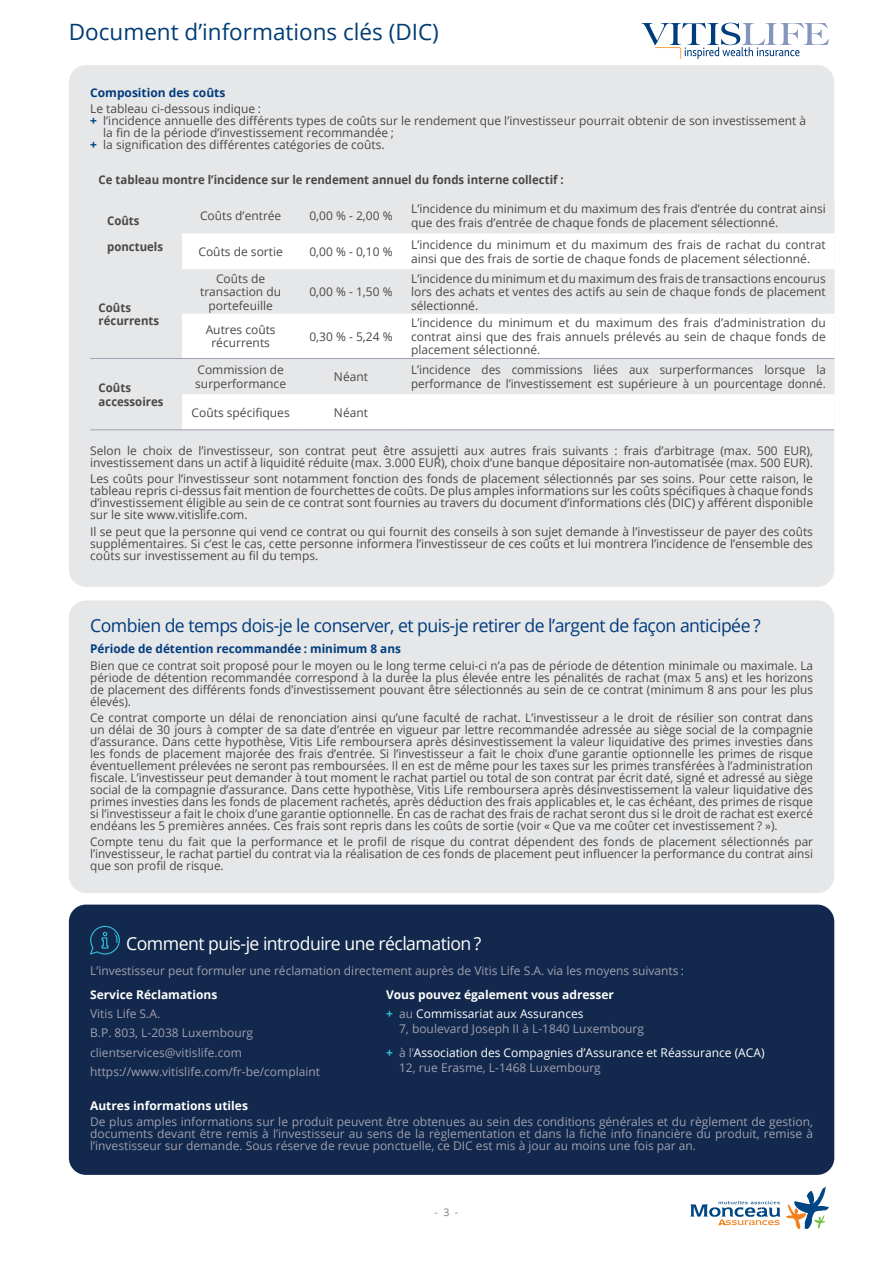
<style>
.page{position:relative;width:893px;height:1263px;background:#fff}
.page>*{position:absolute;margin:0;border:0;box-sizing:border-box;transform-origin:0 0}
.t1{font:22.5px "Open Sans";color:#003c75}
.t2{font:18px "Open Sans";letter-spacing:-.03em;color:#013c7d}
.t3{font:18px "Open Sans";letter-spacing:-.03em;color:#fff}
.t4{font:12px/12px "Open Sans";color:#4a4846;text-align:justify}
.t5{font:12px/12px "Open Sans";color:#a0a0b0}
.t6{font:700 12px/13.5px "Open Sans";color:#4a4846;scale:.95 1}
.t7{font:12px/15px "Open Sans";color:#fff}
.t8{font:700 12px "Open Sans";color:#fff}
.t9{font:700 12px "Open Sans";color:#013c7d}
.t10{font:10.5px "Open Sans";color:#837c7b}
.s1{font-weight:700;color:#013c7d}
.s2{font-weight:700;color:#34c1db}
.s3{color:#fff}
.s4{color:#a0a0b0}
</style>
<div class="page">
<svg style="left:786px;top:1186px;width:43px;height:43px"></svg>
<svg style="left:690px;top:1200px;width:90px;height:25px"></svg>
<div style="left:69px;top:65px;width:765px;height:522px;background:#e6e7e9;border-radius:17px"></div>
<svg style="left:182px;top:233px;width:652px;height:196px;fill:#fff"></svg>
<hr style="left:90px;top:358px;width:92px;height:1px;background:#a0a0b0">
<hr style="left:182px;top:358px;width:117px;height:1px;background:#a0a0b0">
<hr style="left:299px;top:358px;width:104px;height:1px;background:#a0a0b0">
<hr style="left:403px;top:358px;width:431px;height:1px;background:#a0a0b0">
<hr style="left:90px;top:429px;width:92px;height:1px;background:#a0a0b0">
<hr style="left:182px;top:429px;width:117px;height:1px;background:#a0a0b0">
<hr style="left:299px;top:429px;width:104px;height:1px;background:#a0a0b0">
<hr style="left:403px;top:429px;width:431px;height:1px;background:#a0a0b0">
<div style="left:69px;top:600px;width:765px;height:293px;background:#e6e7e9;border-radius:17px"></div>
<div style="left:69px;top:904px;width:765px;height:271px;background:#12284c;border-radius:17px"></div>
<svg style="left:90px;top:926px;width:30px;height:28px"></svg>
<svg style="left:641px;top:23px;width:188px;height:36px"></svg>
<p class="t1" style="left:69px;top:16px;width:372px">Document d’informations clés (DIC)</p>
<p class="t9" style="left:90px;top:84px;width:137px">Composition des coûts</p>
<p class="t4" style="left:90px;top:103px;width:172px">Le tableau ci-dessous indique :</p>
<p class="t4" style="left:103px;top:115px;width:704px;text-indent:-13px"><span class="s1">+</span> l’incidence annuelle des différents types de coûts sur le rendement que l’investisseur pourrait obtenir de son investissement à la fin de la période d’investissement recommandée ;</p>
<p class="t4" style="left:90px;top:139px;width:296px"><span class="s1">+</span> la signification des différentes catégories de coûts.</p>
<p class="t6" style="left:99px;top:173px;width:491px">Ce tableau montre l’incidence sur le rendement annuel du fonds interne collectif :</p>
<p class="t6" style="left:107px;top:213px;width:36px">Coûts</p>
<p class="t6" style="left:107px;top:240px;width:60px">ponctuels</p>
<p class="t4" style="left:200px;top:209px;width:83px">Coûts d’entrée</p>
<p class="t4" style="left:309px;top:209px;width:85px">0,00 % - 2,00 %</p>
<p class="t4" style="left:411px;top:202px;width:416px;line-height:13.5px">L’incidence du minimum et du maximum des frais d’entrée du contrat ainsi que des frais d’entrée de chaque fonds de placement sélectionné.</p>
<p class="t4" style="left:198px;top:245px;width:86px">Coûts de sortie</p>
<p class="t4" style="left:309px;top:245px;width:85px">0,00 % - 0,10 %</p>
<p class="t4" style="left:411px;top:238px;width:416px;line-height:13.5px">L’incidence du minimum et du maximum des frais de rachat du contrat ainsi que des frais de sortie de chaque fonds de placement sélectionné.</p>
<p class="t6" style="left:99px;top:300px;width:65px">Coûts récurrents</p>
<p class="t4" style="left:200px;top:271px;width:83px;line-height:13.5px;text-align:center">Coûts de transaction du portefeuille</p>
<p class="t4" style="left:309px;top:285px;width:85px">0,00 % - 1,50 %</p>
<p class="t4" style="left:206px;top:323px;width:71px;line-height:13.5px;text-align:center">Autres coûts récurrents</p>
<p class="t4" style="left:309px;top:330px;width:85px">0,30 % - 5,24 %</p>
<p class="t4" style="left:411px;top:271px;width:416px;line-height:13.5px">L’incidence du minimum et du maximum des frais de transactions encourus lors des achats et ventes des actifs au sein de chaque fonds de placement sélectionné.</p>
<p class="t4" style="left:411px;top:316px;width:416px;line-height:13.5px">L’incidence du minimum et du maximum des frais d’administration du contrat ainsi que des frais annuels prélevés au sein de chaque fonds de placement sélectionné.</p>
<p class="t4" style="left:195px;top:363px;width:92px;line-height:13.5px">Commission de surperformance</p>
<p class="t4" style="left:334px;top:370px;width:36px">Néant</p>
<p class="t4" style="left:411px;top:363px;width:416px;line-height:13.5px">L’incidence des commissions liées aux surperformances lorsque la performance de l’investissement est supérieure à un pourcentage donné.</p>
<p class="t4" style="left:192px;top:406px;width:100px">Coûts spécifiques</p>
<p class="t4" style="left:334px;top:406px;width:36px">Néant</p>
<p class="t4" style="left:90px;top:444px;width:724px">Selon le choix de l’investisseur, son contrat peut être assujetti aux autres frais suivants : frais d’arbitrage (max. 500 EUR), investissement dans un actif à liquidité réduite (max. 3.000 EUR), choix d’une banque dépositaire non-automatisée (max. 500 EUR).</p>
<p class="t4" style="left:90px;top:473px;width:724px">Les coûts pour l’investisseur sont notamment fonction des fonds de placement sélectionnés par ses soins. Pour cette raison, le tableau repris ci-dessus fait mention de fourchettes de coûts. De plus amples informations sur les coûts spécifiques à chaque fonds d’investissement éligible au sein de ce contrat sont fournies au travers du document d’informations clés (DIC) y afférent disponible sur le site www.vitislife.com.</p>
<p class="t4" style="left:90px;top:525px;width:724px">Il se peut que la personne qui vend ce contrat ou qui fournit des conseils à son sujet demande à l’investisseur de payer des coûts supplémentaires. Si c’est le cas, cette personne informera l’investisseur de ces coûts et lui montrera l’incidence de l’ensemble des coûts sur investissement au fil du temps.</p>
<p class="t6" style="left:99px;top:381px;width:70px">Coûts accessoires</p>
<p class="t2" style="left:90px;top:614px;width:672px">Combien de temps dois-je le conserver, et puis-je retirer de l’argent de façon anticipée ?</p>
<p class="t9" style="left:90px;top:640px;width:312px">Période de détention recommandée : minimum 8 ans</p>
<p class="t4" style="left:90px;top:659px;width:724px">Bien que ce contrat soit proposé pour le moyen ou le long terme celui-ci n’a pas de période de détention minimale ou maximale. La période de détention recommandée correspond à la durée la plus élevée entre les pénalités de rachat (max 5 ans) et les horizons de placement des différents fonds d’investissement pouvant être sélectionnés au sein de ce contrat (minimum 8 ans pour les plus élevés).</p>
<p class="t4" style="left:90px;top:711px;width:724px">Ce contrat comporte un délai de renonciation ainsi qu’une faculté de rachat. L’investisseur a le droit de résilier son contrat dans un délai de 30 jours à compter de sa date d’entrée en vigueur par lettre recommandée adressée au siège social de la compagnie d’assurance. Dans cette hypothèse, Vitis Life remboursera après désinvestissement la valeur liquidative des primes investies dans les fonds de placement majorée des frais d’entrée. Si l’investisseur a fait le choix d’une garantie optionnelle les primes de risque éventuellement prélevées ne seront pas remboursées. Il en est de même pour les taxes sur les primes transférées à l’administration fiscale. L’investisseur peut demander à tout moment le rachat partiel ou total de son contrat par écrit daté, signé et adressé au siège social de la compagnie d’assurance. Dans cette hypothèse, Vitis Life remboursera après désinvestissement la valeur liquidative des primes investies dans les fonds de placement rachetés, après déduction des frais applicables et, le cas échéant, des primes de risque si l’investisseur a fait le choix d’une garantie optionnelle. En cas de rachat des frais de rachat seront dus si le droit de rachat est exercé endéans les 5 premières années. Ces frais sont repris dans les coûts de sortie (voir « Que va me coûter cet investissement ? »).</p>
<p class="t4" style="left:90px;top:835px;width:724px">Compte tenu du fait que la performance et le profil de risque du contrat dépendent des fonds de placement sélectionnés par l’investisseur, le rachat partiel du contrat via la réalisation de ces fonds de placement peut influencer la performance du contrat ainsi que son profil de risque.</p>
<p class="t3" style="left:126px;top:931px;width:357px">Comment puis-je introduire une réclamation ?</p>
<p class="t5" style="left:90px;top:964px;width:595px">L’investisseur peut formuler une réclamation directement auprès de Vitis Life S.A. via les moyens suivants :</p>
<p class="t8" style="left:90px;top:986px;width:129px">Service Réclamations</p>
<p class="t5" style="left:90px;top:1007px;width:72px">Vitis Life S.A.</p>
<p class="t5" style="left:90px;top:1026px;width:165px">B.P. 803, L-2038 Luxembourg</p>
<p class="t5" style="left:90px;top:1046px;width:153px">clientservices@vitislife.com</p>
<p class="t5" style="left:90px;top:1065px;width:231px">https://www.vitislife.com/fr-be/complaint</p>
<p class="t8" style="left:386px;top:986px;width:230px">Vous pouvez également vous adresser</p>
<p class="t5" style="left:399px;top:1006px;width:246px;line-height:15px;text-indent:-13px"><span class="s2">+</span> au <span class="s3">Commissariat aux Assurances<br></span>7, boulevard Joseph II à L-1840 Luxembourg</p>
<p class="t7" style="left:399px;top:1044px;width:367px;text-indent:-13px"><span class="s2">+</span> <span class="s4">à l’</span>Association des Compagnies d’Assurance et Réassurance (ACA)<br><span class="s4">12, rue Erasme, L-1468 Luxembourg</span></p>
<p class="t8" style="left:90px;top:1097px;width:159px">Autres informations utiles</p>
<p class="t5" style="left:90px;top:1115px;width:724px;text-align:justify">De plus amples informations sur le produit peuvent être obtenues au sein des conditions générales et du règlement de gestion, documents devant être remis à l’investisseur au sens de la règlementation et dans la fiche info financière du produit, remise à l’investisseur sur demande. Sous réserve de revue ponctuelle, ce DIC est mis à jour au moins une fois par an.</p>
<p class="t10" style="left:435px;top:1205px;width:25px">- 3 -</p>
</div>
